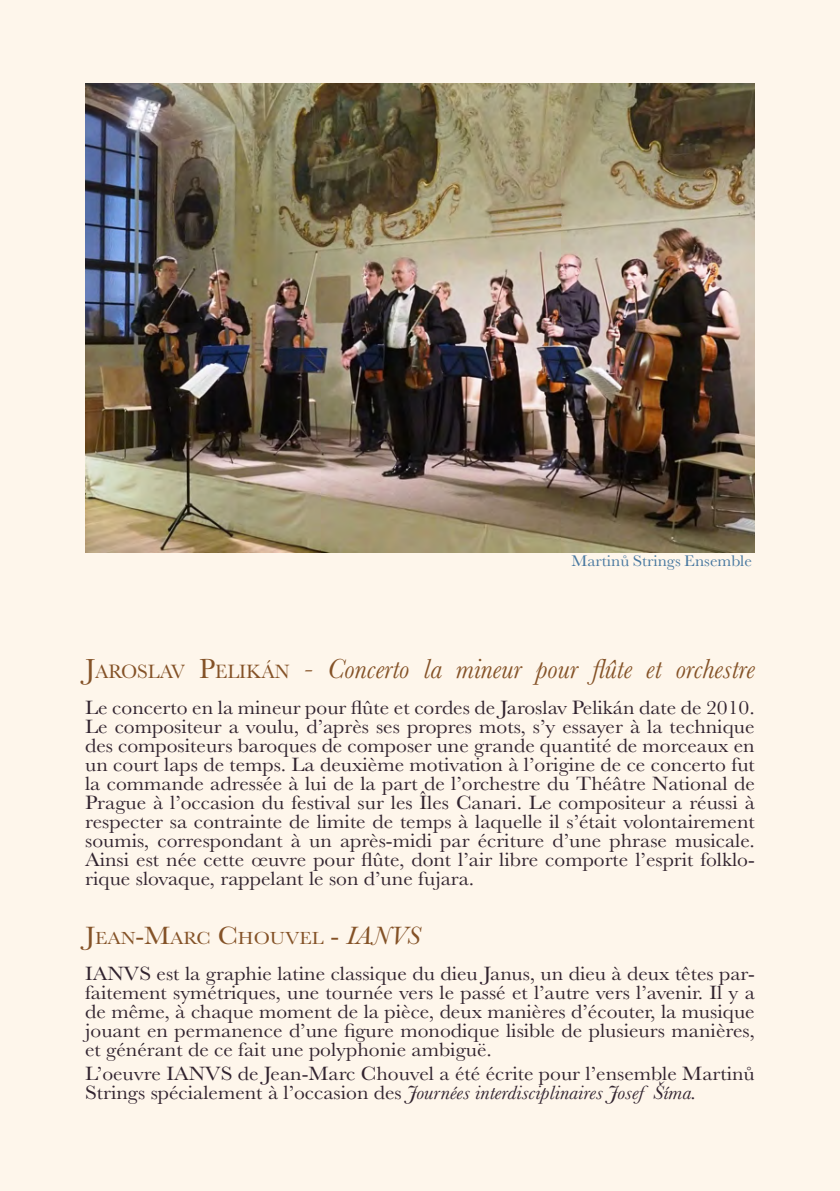
<style>
.page{position:relative;width:840px;height:1191px;background:#fff}
.page>*{position:absolute;margin:0;border:0;box-sizing:border-box;transform-origin:0 0}
.t1{font:italic 28.6px "Baskerville";color:#845227}
.t2{font:20px/19px "Baskerville";color:#31232f;text-align:justify;scale:1.08 1}
.t3{font:18.2px "Baskerville";color:#845227;scale:1.08 1}
.t4{font:16px "Baskerville";color:#4878a0;scale:1.08 1}
.s1{font-style:normal}
.s2{font-style:normal;font-size:20px}
.s3{font-size:26px}
.s4{font-style:italic;font-size:26px}
.s5{font-style:italic}
</style>
<div class="page">
<div style="left:0;top:0;width:839px;height:1191px;background:#fef6eb"></div>
<img style="left:85px;top:84px;width:669px;height:468px">
<p class="t4" style="left:571px;top:550px;width:169px">Martinů Strings Ensemble</p>
<h1 class="t1" style="left:85px;top:650px;width:670px"><span class="s1">J</span><span class="s2">AROSLAV</span> <span class="s1">P</span><span class="s2">ELIKÁN</span> - Concerto la mineur pour flûte et orchestre</h1>
<p class="t2" style="left:85px;top:698px;width:621px">Le concerto en la mineur pour flûte et cordes de Jaroslav Pelikán date de 2010.<br>Le compositeur a voulu, d’après ses propres mots, s’y essayer à la technique des compositeurs baroques de composer une grande quantité de morceaux en un court laps de temps. La deuxième motivation à l’origine de ce concerto fut la commande adressée à lui de la part de l’orchestre du Théâtre National de Prague à l’occasion du festival sur les Îles Canari. Le compositeur a réussi à respecter sa contrainte de limite de temps à laquelle il s’était volontairement soumis, correspondant à un après-midi par écriture d’une phrase musicale.<br>Ainsi est née cette œuvre pour flûte, dont l’air libre comporte l’esprit folklo&shy;rique slovaque, rappelant le son d’une fujara.</p>
<p class="t3" style="left:85px;top:926px;width:311px"><span class="s3">J</span>EAN<span class="s3">-M</span>ARC <span class="s3">C</span> HOUVEL <span class="s3">-</span> <span class="s4">IANVS</span></p>
<p class="t2" style="left:85px;top:964px;width:621px">IANVS est la graphie latine classique du dieu Janus, un dieu à deux têtes par&shy;faitement symétriques, une tournée vers le passé et l’autre vers l’avenir. Il y a de même, à chaque moment de la pièce, deux manières d’écouter, la musique jouant en permanence d’une figure monodique lisible de plusieurs manières, et générant de ce fait une polyphonie ambiguë.</p>
<p class="t2" style="left:85px;top:1064px;width:621px">L’oeuvre IANVS de Jean-Marc Chouvel a été écrite pour l’ensemble Martinů<br>Strings spécialement à l’occasion des <span class="s5">Journées interdisciplinaires Josef Šíma.</span></p>
</div>
